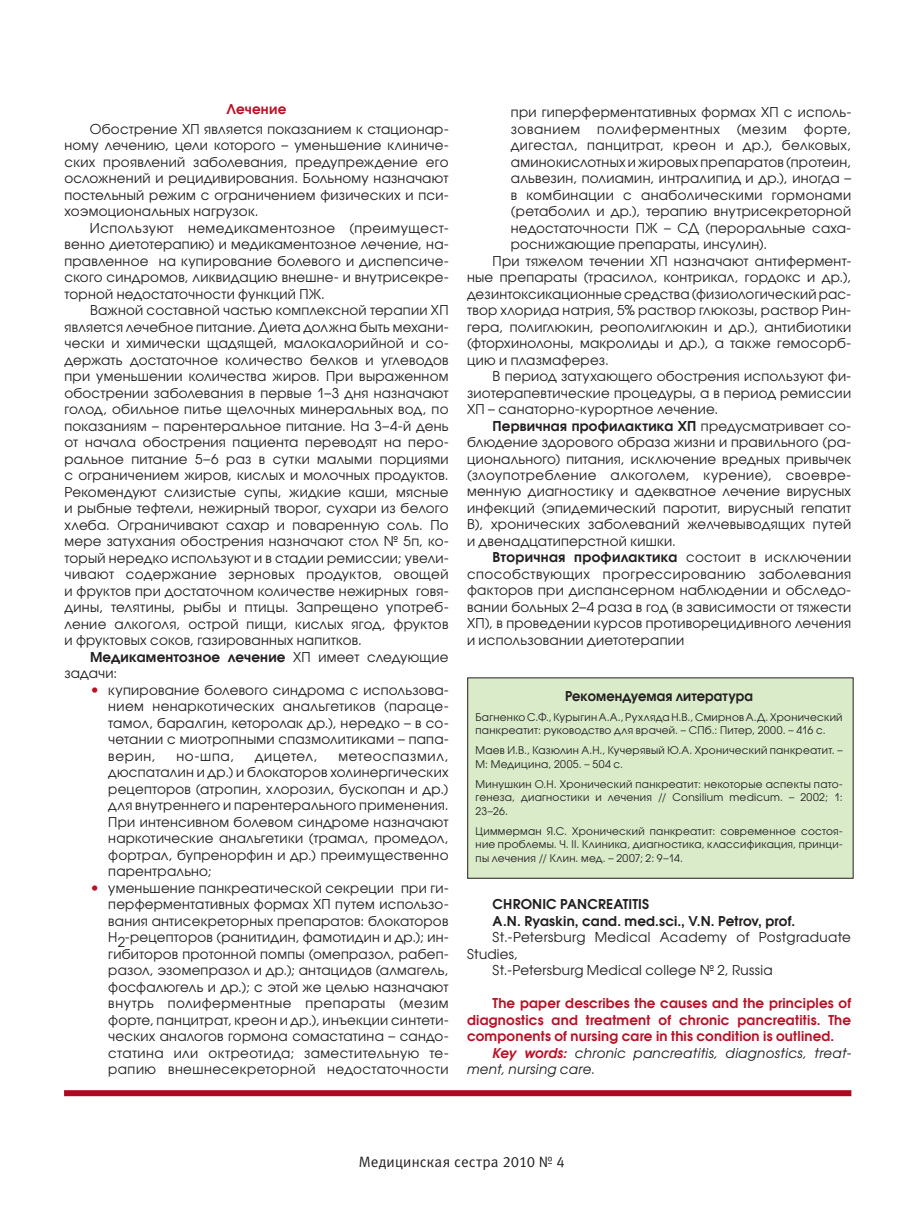
<style>
.page{position:relative;width:915px;height:1212px;background:#fff}
.page>*{position:absolute;margin:0;border:0;box-sizing:border-box;transform-origin:0 0}
.t1{font:15px "Meta C";letter-spacing:.01em;color:#231f20}
.t2{font:13.5px/16.5px "Avant Garde Gothic C";letter-spacing:.015em;color:#231f20;text-align:justify}
.t3{font:600 13.5px/16.5px "Avant Garde Gothic C";letter-spacing:.015em;color:#ba1127;text-align:justify}
.t4{font:600 13.5px/16.5px "Avant Garde Gothic C";letter-spacing:.01em;color:#231f20}
.t5{font:13.5px "Avant Garde Gothic C";letter-spacing:.035em;color:#231f20}
.t6{font:italic 13.5px/16.5px "Avant Garde Gothic C";letter-spacing:.02em;color:#231f20}
.t7{font:600 13.5px "Avant Garde Gothic C";letter-spacing:.01em;color:#231f20;scale:.96 1}
.t8{font:13.5px "Avant Garde Gothic C";letter-spacing:.045em;color:#231f20}
.t9{font:10.5px/13.5px "Avant Garde Gothic C";letter-spacing:.025em;color:#231f20}
.s1{font-weight:600}
.s2{font-size:16.5px;color:#ba1127}
.s3{font-weight:400}
.s4{font-weight:600;color:#ba1127}
.s5{font-style:normal}
</style>
<div class="page">
<div style="left:467px;top:678px;width:385px;height:200px;background:#daebca"></div>
<div style="left:64px;top:1090px;width:787px;height:6px;background:#a90c20"></div>
<p class="t3" style="left:226px;top:101px;width:61px">Лечение</p>
<p class="t2" style="left:64px;top:120px;width:385px;text-indent:26px">Обострение ХП является показанием к стационар&shy;ному лечению, цели которого – уменьшение клиниче&shy;ских проявлений заболевания, предупреждение его осложнений и рецидивирования. Больному назначают постельный режим с ограничением физических и пси&shy;хоэмоциональных нагрузок.</p>
<p class="t2" style="left:64px;top:219px;width:385px;text-indent:26px">Используют немедикаментозное (преимущест&shy;венно диетотерапию) и медикаментозное лечение, на&shy;правленное на купирование болевого и диспепсиче&shy;ского синдромов, ликвидацию внешне- и внутрисекре&shy;торной недостаточности функций ПЖ.</p>
<p class="t2" style="left:64px;top:302px;width:385px;text-indent:26px">Важной составной частью комплексной терапии ХП является лечебное питание. Диета должна быть механи&shy;чески и химически щадящей, малокалорийной и со&shy;держать достаточное количество белков и углеводов при уменьшении количества жиров. При выраженном обострении заболевания в первые 1–3 дня назначают голод, обильное питье щелочных минеральных вод, по показаниям – парентеральное питание. На 3–4-й день от начала обострения пациента переводят на перо&shy;ральное питание 5–6 раз в сутки малыми порциями с ограничением жиров, кислых и молочных продуктов.<br>Рекомендуют слизистые супы, жидкие каши, мясные и рыбные тефтели, нежирный творог, сухари из белого хлеба. Ограничивают сахар и поваренную соль. По мере затухания обострения назначают стол № 5п, ко&shy;торый нередко используют и в стадии ремиссии; увели&shy;чивают содержание зерновых продуктов, овощей и фруктов при достаточном количестве нежирных говя&shy;дины, телятины, рыбы и птицы. Запрещено употреб&shy;ление алкоголя, острой пищи, кислых ягод, фруктов и фруктовых соков, газированных напитков.</p>
<p class="t2" style="left:64px;top:648px;width:385px;text-indent:26px"><span class="s1">Медикаментозное лечение</span> ХП имеет следующие задачи:</p>
<p class="t2" style="left:108px;top:681px;width:342px;text-indent:-18px"><span class="s2">•</span> купирование болевого синдрома с использова&shy;нием ненаркотических анальгетиков (параце&shy;тамол, баралгин, кеторолак др.), нередко – в со&shy;четании с миотропными спазмолитиками – папа&shy;верин,</p>
<p class="t2" style="left:108px;top:747px;width:341px;text-indent:230px">метеоспазмил, дюспаталин и др.) и блокаторов холинергических рецепторов (атропин, хлорозил, бускопан и др.) для внутреннего и парентерального применения.<br>При интенсивном болевом синдроме назначают наркотические анальгетики (трамал, промедол, фортрал, бупренорфин и др.) преимущественно парентрально;</p>
<p class="t2" style="left:108px;top:879px;width:341px;text-indent:-18px"><span class="s2">•</span> уменьшение панкреатической секреции при ги&shy;перферментативных формах ХП путем использо&shy;вания антисекреторных препаратов: блокаторов Н2-рецепторов (ранитидин, фамотидин и др.); ин&shy;гибиторов протонной помпы (омепразол, рабеп&shy;разол, эзомепразол и др.); антацидов (алмагель, фосфалюгель и др.); с этой же целью назначают внутрь полиферментные препараты (мезим форте, панцитрат, креон и др.), инъекции синтети&shy;ческих аналогов гормона сомастатина – сандо&shy;статина или октреотида; заместительную те&shy;рапию внешнесекреторной недостаточности</p>
<p class="t2" style="left:176px;top:747px;width:59px">но-шпа,</p>
<p class="t2" style="left:255px;top:747px;width:64px">дицетел,</p>
<p class="t2" style="left:510px;top:104px;width:341px">при гиперферментативных формах ХП с исполь&shy;зованием</p>
<p class="t8" style="left:597px;top:121px;width:124px">полиферментных</p>
<p class="t2" style="left:736px;top:120px;width:51px">(мезим</p>
<p class="t2" style="left:803px;top:120px;width:49px">форте,</p>
<p class="t2" style="left:510px;top:137px;width:341px">дигестал, панцитрат, креон и др.), белковых,</p>
<p class="t2" style="left:510px;top:153px;width:341px">аминокислотных и жировых препаратов (протеин,</p>
<p class="t2" style="left:510px;top:170px;width:341px">альвезин, полиамин, интралипид и др.), иногда –</p>
<p class="t2" style="left:510px;top:186px;width:341px">в комбинации с анаболическими гормонами</p>
<p class="t2" style="left:510px;top:203px;width:341px">(ретаболил и др.), терапию внутрисекреторной</p>
<p class="t2" style="left:510px;top:219px;width:341px">недостаточности ПЖ – СД (пероральные саха-</p>
<p class="t2" style="left:510px;top:236px;width:258px">роснижающие препараты, инсулин).</p>
<p class="t2" style="left:492px;top:252px;width:360px">При тяжелом течении ХП назначают антифермент-</p>
<p class="t2" style="left:467px;top:269px;width:385px">ные препараты (трасилол, контрикал, гордокс и др.),</p>
<p class="t2" style="left:467px;top:285px;width:385px">дезинтоксикационные средства (физиологический рас-</p>
<p class="t2" style="left:467px;top:302px;width:385px">твор хлорида натрия, 5% раствор глюкозы, раствор Рин-</p>
<p class="t2" style="left:467px;top:318px;width:385px">гера, полиглюкин, реополиглюкин и др.), антибиотики</p>
<p class="t2" style="left:467px;top:335px;width:385px">(фторхинолоны, макролиды и др.), а также гемосорб-</p>
<p class="t2" style="left:467px;top:351px;width:143px">цию и плазмаферез.</p>
<p class="t2" style="left:492px;top:368px;width:360px">В период затухающего обострения используют фи-</p>
<p class="t2" style="left:467px;top:384px;width:385px">зиотерапевтические процедуры, а в период ремиссии</p>
<p class="t2" style="left:467px;top:401px;width:253px">ХП – санаторно-курортное лечение.</p>
<p class="t4" style="left:492px;top:417px;width:360px">Первичная профилактика ХП <span class="s3">предусматривает со-</span></p>
<p class="t2" style="left:467px;top:434px;width:385px">блюдение здорового образа жизни и правильного (ра-</p>
<p class="t2" style="left:467px;top:450px;width:385px">ционального) питания, исключение вредных привычек</p>
<p class="t5" style="left:467px;top:467px;width:385px">(злоупотребление алкоголем, курение), своевре-</p>
<p class="t2" style="left:467px;top:483px;width:385px">менную диагностику и адекватное лечение вирусных</p>
<p class="t2" style="left:467px;top:500px;width:385px">инфекций (эпидемический паротит, вирусный гепатит</p>
<p class="t2" style="left:467px;top:516px;width:385px">В), хронических заболеваний желчевыводящих путей</p>
<p class="t2" style="left:467px;top:533px;width:210px">и двенадцатиперстной кишки.</p>
<p class="t4" style="left:492px;top:549px;width:360px">Вторичная профилактика <span class="s3">состоит в исключении</span></p>
<p class="t5" style="left:467px;top:566px;width:385px">способствующих прогрессированию заболевания</p>
<p class="t2" style="left:467px;top:582px;width:385px">факторов при диспансерном наблюдении и обследо-</p>
<p class="t2" style="left:467px;top:599px;width:385px">вании больных 2–4 раза в год (в зависимости от тяжести</p>
<p class="t2" style="left:467px;top:615px;width:385px">ХП), в проведении курсов противорецидивного лечения</p>
<p class="t2" style="left:467px;top:632px;width:219px">и использовании диетотерапии</p>
<p class="t7" style="left:564px;top:688px;width:197px">Рекомендуемая литература</p>
<p class="t9" style="left:475px;top:710px;width:368px">Багненко С.Ф., Курыгин А.А., Рухляда Н.В., Смирнов А.Д. Хронический панкреатит: руководство для врачей. – СПб.: Питер, 2000. – 416 с.</p>
<p class="t9" style="left:475px;top:744px;width:368px">Маев И.В., Казюлин А.Н., Кучерявый Ю.А. Хронический панкреатит. –<br>М: Медицина, 2005. – 504 с.</p>
<p class="t9" style="left:475px;top:777px;width:368px;text-align:justify">Минушкин О.Н. Хронический панкреатит: некоторые аспекты пато&shy;генеза, диагностики и лечения // Consilium medicum. – 2002; 1:<br>23–26.</p>
<p class="t9" style="left:475px;top:824px;width:368px;text-align:justify">Циммерман Я.С. Хронический панкреатит: современное состоя&shy;ние проблемы. Ч. II. Клиника, диагностика, классификация, принци&shy;пы лечения // Клин. мед. – 2007; 2: 9–14.</p>
<p class="t4" style="left:492px;top:896px;width:304px">CHRONIC PANCREATITIS<br>A.N. Ryaskin, cand. med.sci., V.N. Petrov, prof.</p>
<p class="t2" style="left:492px;top:929px;width:360px">St.-Petersburg Medical Academy of Postgraduate</p>
<p class="t2" style="left:467px;top:945px;width:52px">Studies,</p>
<p class="t2" style="left:492px;top:962px;width:281px">St.-Petersburg Medical college № 2, Russia</p>
<p class="t3" style="left:467px;top:995px;width:385px;text-indent:26px">The paper describes the causes and the principles of diagnostics and treatment of chronic pancreatitis. The components of nursing care in this condition is outlined.</p>
<p class="t6" style="left:467px;top:1044px;width:385px;text-indent:26px"><span class="s4">Key words:</span> chronic pancreatitis, diagnostics, treat&shy;ment, nursing care<span class="s5">.</span></p>
<p class="t1" style="left:358px;top:1153px;width:207px">Медицинская сестра 2010 № 4</p>
</div>
